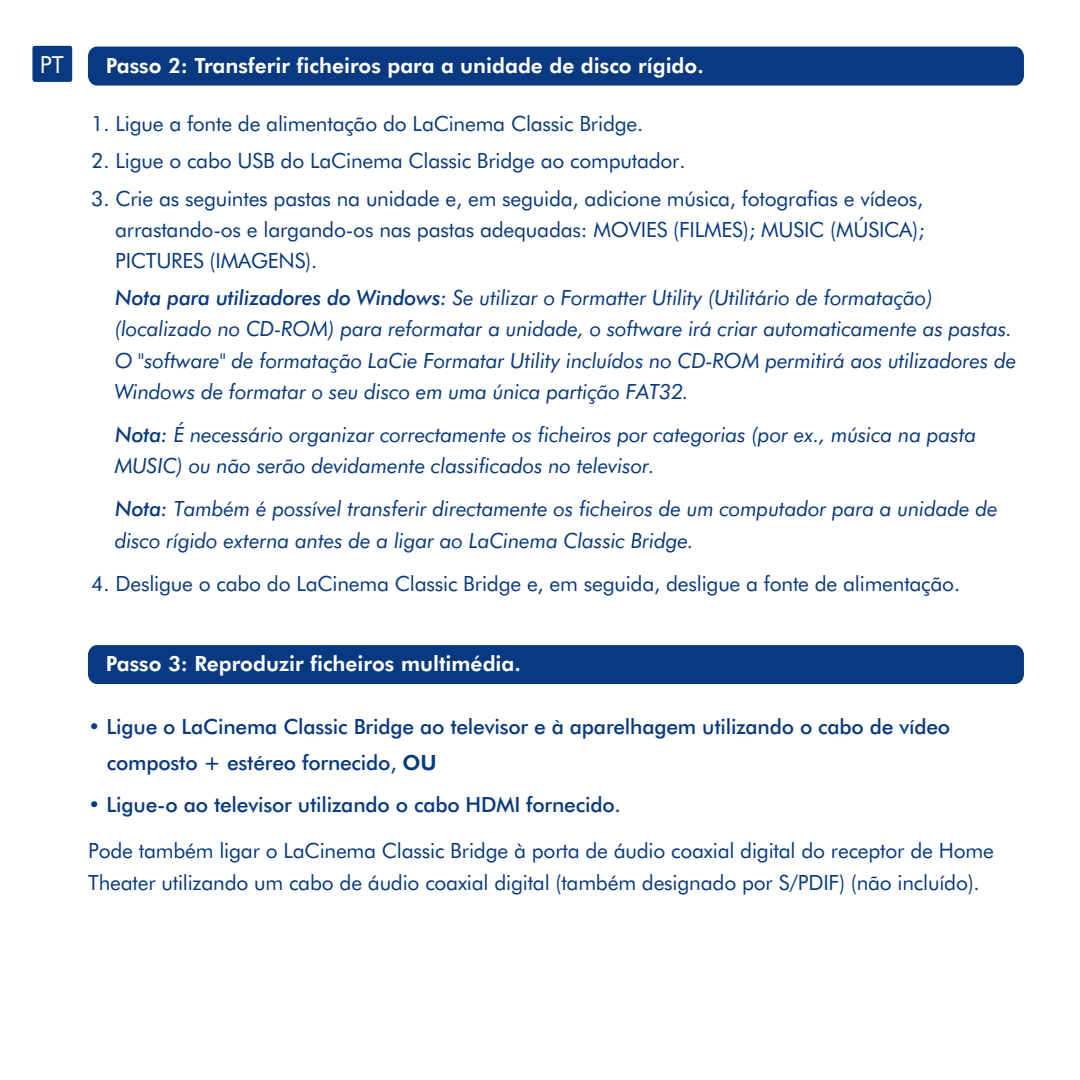
<style>
.page{position:relative;width:1080px;height:1080px;background:#fff}
.page>*{position:absolute;margin:0;border:0;box-sizing:border-box;transform-origin:0 0}
.t1{font:23.7px "Futura BT";color:#fff}
.t2{font:italic 21px/31.2px "Futura BT";letter-spacing:-.01em;color:#083981}
.t3{font:21px/31.2px "Futura BT";letter-spacing:-.01em;color:#083981;text-align:justify}
.t4{font:500 21px/36px "Futura BT";letter-spacing:-.01em;color:#083981}
.t5{font:800 21px "Futura BT";color:#fff}
.s1{font-weight:500}
.s2{font-weight:800}
</style>
<div class="page">
<div style="left:32px;top:46px;width:40px;height:36px;background:#083981;border-radius:2px"></div>
<div style="left:88px;top:645px;width:936px;height:39px;background:#083981;border-radius:10px"></div>
<div style="left:88px;top:47px;width:936px;height:39px;background:#083981;border-radius:10px"></div>
<p class="t1" style="left:40px;top:50px;width:25px">PT</p>
<p class="t5" style="left:106px;top:53px;width:599px">Passo 2: Transferir ficheiros para a unidade de disco rígido.</p>
<p class="t3" style="left:91px;top:108px;width:554px">1. Ligue a fonte de alimentação do LaCinema Classic Bridge.</p>
<p class="t3" style="left:91px;top:145px;width:596px">2. Ligue o cabo USB do LaCinema Classic Bridge ao computador.</p>
<p class="t3" style="left:115px;top:182px;width:811px;text-indent:-24px">3. Crie as seguintes pastas na unidade e, em seguida, adicione música, fotografias e vídeos, arrastando-os e largando-os nas pastas adequadas: MOVIES (FILMES); MUSIC (MÚSICA); PICTURES (IMAGENS).</p>
<p class="t2" style="left:115px;top:282px;width:903px"><span class="s1">Nota para utilizadores do Windows:</span> Se utilizar o Formatter Utility (Utilitário de formatação) (localizado no CD-ROM) para reformatar a unidade, o software irá criar automaticamente as pastas.<br>O "software" de formatação LaCie Formatar Utility incluídos no CD-ROM permitirá aos utilizadores de Windows de formatar o seu disco em uma única partição FAT32.</p>
<p class="t2" style="left:115px;top:419px;width:863px"><span class="s1">Nota:</span> É necessário organizar correctamente os ficheiros por categorias (por ex., música na pasta<br>MUSIC) ou não serão devidamente classificados no televisor.</p>
<p class="t2" style="left:115px;top:493px;width:885px"><span class="s1">Nota:</span> Também é possível transferir directamente os ficheiros de um computador para a unidade de disco rígido externa antes de a ligar ao LaCinema Classic Bridge.</p>
<p class="t3" style="left:91px;top:568px;width:870px">4. Desligue o cabo do LaCinema Classic Bridge e, em seguida, desligue a fonte de alimentação.</p>
<p class="t5" style="left:106px;top:651px;width:416px">Passo 3: Reproduzir ficheiros multimédia.</p>
<p class="t4" style="left:107px;top:709px;width:845px;text-indent:-18px">• Ligue o LaCinema Classic Bridge ao televisor e à aparelhagem utilizando o cabo de vídeo composto + estéreo fornecido, <span class="s2">OU</span></p>
<p class="t4" style="left:88px;top:787px;width:534px">• Ligue-o ao televisor utilizando o cabo HDMI fornecido.</p>
<p class="t3" style="left:88px;top:835px;width:907px">Pode também ligar o LaCinema Classic Bridge à porta de áudio coaxial digital do receptor de Home<br>Theater utilizando um cabo de áudio coaxial digital (também designado por S/PDIF) (não incluído).</p>
</div>
